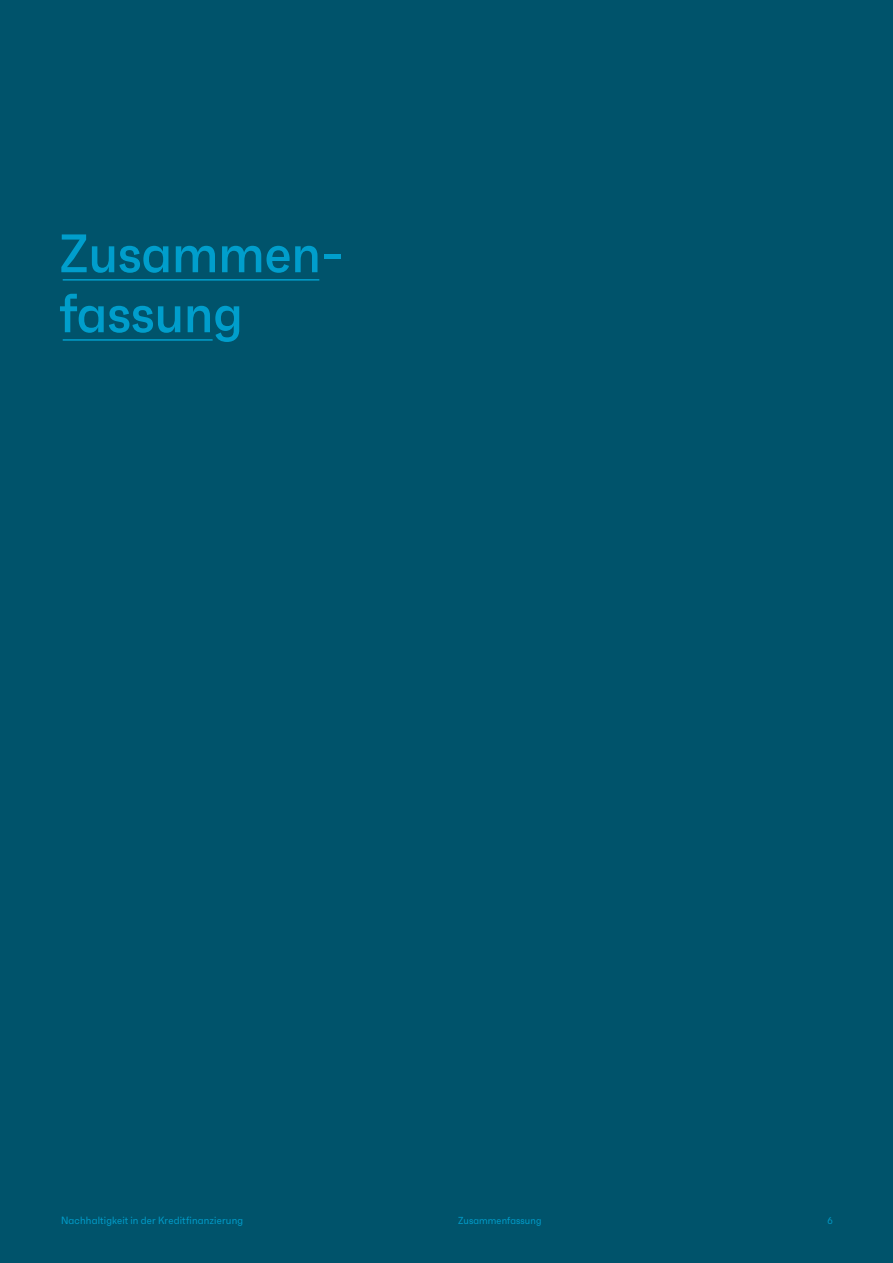
<style>
.page{position:relative;width:893px;height:1263px;background:#00536b}
.page>*{position:absolute;margin:0;border:0;box-sizing:border-box;transform-origin:0 0}
.t1{font:500 54px/60px "Faktum Con";color:#009ecc}
.t2{font:10.5px "Faktum Con";letter-spacing:.015em;color:#009ecc}
.t3{font:10.2px "Faktum Con";letter-spacing:.01em;color:#009ecc}
.t4{font:9.75px "Faktum Con";color:#009ecc}
</style>
<div class="page">
<hr style="left:63px;top:339px;width:150px;height:2px;background:#009ecc">
<hr style="left:63px;top:279px;width:256px;height:2px;background:#009ecc">
<h1 class="t1" style="left:60px;top:223px;width:286px">Zusammen&shy;fassung</h1>
<p class="t2" style="left:61px;top:1214px;width:184px">Nachhaltigkeit in der Kreditfinanzierung</p>
<p class="t3" style="left:458px;top:1214px;width:85px">Zusammenfassung</p>
<p class="t4" style="left:828px;top:1214px;width:7px">6</p>
</div>
